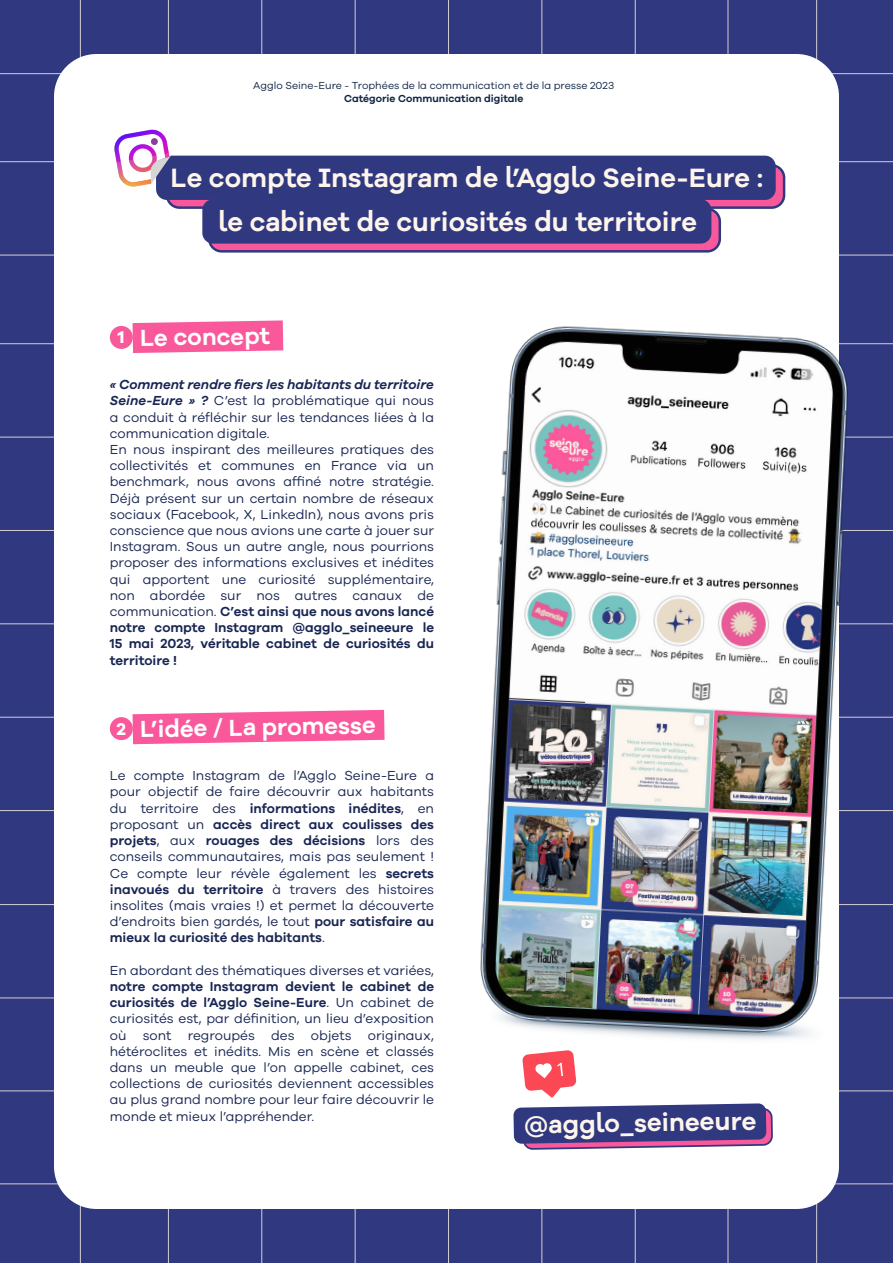
<style>
.page{position:relative;width:893px;height:1263px;background:#303880}
.page>*{position:absolute;margin:0;border:0;box-sizing:border-box;transform-origin:0 0}
.t1{font:600 27.3px "Galano Grotesque Alt";color:#fdf5eb}
.t2{font:600 25.95px "Galano Grotesque Alt";color:#fdf5eb}
.t3{font:600 24px "Galano Grotesque Alt";color:#fff}
.t4{font:700 17.55px "Galano Grotesque";color:#fff}
.t5{font:13.5px/16.2px "Galano Grotesque";color:#192654;text-align:justify}
.t6{font:10.5px "Galano Grotesque";color:#0e2543}
.t7{font:600 10.5px "Galano Grotesque";color:#0e2543}
.s1{font-weight:600;font-style:italic}
.s2{font-weight:600}
</style>
<div class="page">
<hr style="left:0;top:810px;width:893px;height:1px;background:#fdf5eb">
<hr style="left:0;top:998px;width:893px;height:1px;background:#fdf5eb">
<hr style="left:0;top:1090px;width:893px;height:1px;background:#fdf5eb">
<hr style="left:0;top:1183px;width:893px;height:1px;background:#fdf5eb">
<hr style="left:635px;top:0;width:1px;height:1263px;background:#fdf5eb">
<hr style="left:728px;top:0;width:1px;height:1263px;background:#fdf5eb">
<hr style="left:816px;top:0;width:1px;height:1263px;background:#fdf5eb">
<hr style="left:0;top:717px;width:893px;height:1px;background:#fdf5eb">
<hr style="left:0;top:904px;width:893px;height:1px;background:#fdf5eb">
<hr style="left:542px;top:0;width:1px;height:1263px;background:#fdf5eb">
<hr style="left:0;top:623px;width:893px;height:1px;background:#fdf5eb">
<hr style="left:448px;top:0;width:1px;height:1263px;background:#fdf5eb">
<hr style="left:0;top:530px;width:893px;height:1px;background:#fdf5eb">
<hr style="left:355px;top:0;width:1px;height:1263px;background:#fdf5eb">
<hr style="left:0;top:437px;width:893px;height:1px;background:#fdf5eb">
<hr style="left:0;top:255px;width:893px;height:1px;background:#fdf5eb">
<hr style="left:261px;top:0;width:1px;height:1263px;background:#fdf5eb">
<hr style="left:0;top:343px;width:893px;height:1px;background:#fdf5eb">
<hr style="left:0;top:161px;width:893px;height:1px;background:#fdf5eb">
<hr style="left:168px;top:0;width:1px;height:1263px;background:#fdf5eb">
<hr style="left:0;top:73px;width:893px;height:1px;background:#fdf5eb">
<hr style="left:80px;top:0;width:1px;height:1263px;background:#fdf5eb">
<div style="left:54px;top:54px;width:785px;height:1155px;background:#fff;border-radius:43px"></div>
<svg style="left:109px;top:320px;width:174px;height:33px"></svg>
<svg style="left:109px;top:710px;width:276px;height:34px"></svg>
<img style="left:480px;top:296px;width:406px;height:758px">
<svg style="left:513px;top:1050px;width:261px;height:99px"></svg>
<svg style="left:167px;top:165px;width:617px;height:43px"></svg>
<div style="left:156px;top:156px;width:620px;height:44px;background:#303880;border-radius:11px"></div>
<div style="left:209px;top:209px;width:511px;height:42px;background:#f9599b;border-radius:12px"></div>
<div style="left:208px;top:208px;width:513px;height:45px;border:2px solid #303880;border-radius:12px"></div>
<div style="left:202px;top:199px;width:509px;height:45px;background:#303880;border-radius:11px"></div>
<img style="left:114px;top:129px;width:61px;height:64px">
<p class="t6" style="left:253px;top:79px;width:362px">Agglo Seine-Eure - Trophées de la communication et de la presse 2023</p>
<p class="t7" style="left:344px;top:92px;width:181px">Catégorie Communication digitale</p>
<p class="t1" style="left:171px;top:160px;width:594px">Le compte Instagram de l’Agglo Seine-Eure :</p>
<p class="t1" style="left:219px;top:204px;width:480px">le cabinet de curiosités du territoire</p>
<p class="t4" style="left:118px;top:327px;width:8px">1</p>
<p class="t3" style="left:140px;top:322px;width:132px;rotate:-1deg">Le concept</p>
<p class="t5" style="left:110px;top:376px;width:326px"><span class="s1">« Comment rendre fiers les habitants du territoire Seine-Eure » ?</span> C’est la problématique qui nous a conduit à réfléchir sur les tendances liées à la communication digitale.</p>
<p class="t5" style="left:110px;top:441px;width:326px">En nous inspirant des meilleures pratiques des collectivités et communes en France via un benchmark, nous avons affiné notre stratégie.<br>Déjà présent sur un certain nombre de réseaux sociaux (Facebook, X, LinkedIn), nous avons pris conscience que nous avions une carte à jouer sur Instagram. Sous un autre angle, nous pourrions proposer des informations exclusives et inédites qui apportent une curiosité supplémentaire, non abordée sur nos autres canaux de communication. <span class="s2">C’est ainsi que nous avons lancé notre compte Instagram @agglo_seineeure le 15 mai 2023, véritable cabinet de curiosités du territoire !</span></p>
<p class="t4" style="left:117px;top:718px;width:11px">2</p>
<p class="t3" style="left:140px;top:714px;width:237px;rotate:-1deg">L’idée / La promesse</p>
<p class="t5" style="left:110px;top:767px;width:326px">Le compte Instagram de l’Agglo Seine-Eure a pour objectif de faire découvrir aux habitants du territoire des <span class="s2">informations inédites</span>, en proposant un <span class="s2">accès direct aux coulisses des projets</span>, aux <span class="s2">rouages des décisions</span> lors des conseils communautaires, mais pas seulement !<br>Ce compte leur révèle également les <span class="s2">secrets inavoués du territoire</span> à travers des histoires insolites (mais vraies !) et permet la découverte d’endroits bien gardés, le tout <span class="s2">pour satisfaire au mieux la curiosité des habitants</span>.</p>
<p class="t5" style="left:110px;top:962px;width:326px">En abordant des thématiques diverses et variées, <span class="s2">notre compte Instagram devient le cabinet de curiosités de l’Agglo Seine-Eure</span>. Un cabinet de curiosités est, par définition, un lieu d’exposition où sont regroupés des objets originaux, hétéroclites et inédits. Mis en scène et classés dans un meuble que l’on appelle cabinet, ces collections de curiosités deviennent accessibles au plus grand nombre pour leur faire découvrir le monde et mieux l’appréhender.</p>
<p class="t2" style="left:524px;top:1108px;width:234px;rotate:-1deg">@agglo_seineeure</p>
</div>
